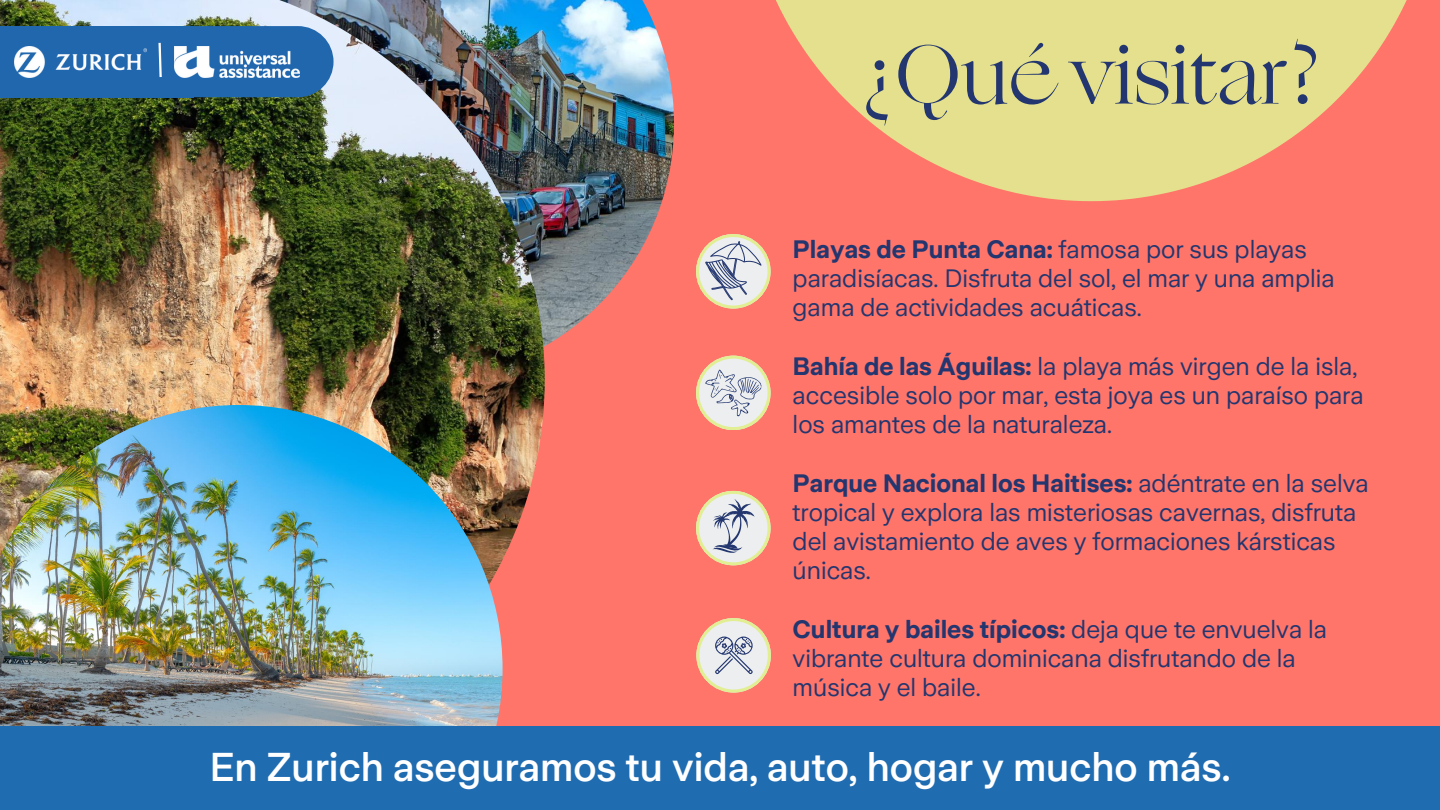
<style>
.page{position:relative;width:1440px;height:810px;background:#ff7569}
.page>*{position:absolute;margin:0;border:0;box-sizing:border-box;transform-origin:0 0}
.t1{font:84px "Ogg";color:#23366f}
.t2{font:500 40px "Zurich Sans";color:#fff}
.t3{font:25px/29.2px "Zurich Sans";color:#23366f}
.s1{font-weight:700}
</style>
<div class="page">
<svg style="left:776px;top:0;width:631px;height:201px;fill:#e4e08d"></svg>
<img style="left:545px;top:0;width:129px;height:346px">
<img style="left:0;top:0;width:545px;height:559px">
<img style="left:0;top:405px;width:503px;height:321px">
<div style="left:0;top:726px;width:1440px;height:84px;background:#1f6cb1"></div>
<div style="left:37px;top:26px;width:297px;height:71px;background:#2167ae;border-radius:36px"></div>
<div style="left:0;top:26px;width:194px;height:71px;background:#2167ae"></div>
<img style="left:15px;top:47px;width:131px;height:30px">
<svg style="left:158px;top:42px;width:4px;height:35px"></svg>
<img style="left:175px;top:46px;width:125px;height:31px">
<svg style="left:696px;top:234px;width:74px;height:74px"></svg>
<svg style="left:696px;top:356px;width:74px;height:74px"></svg>
<svg style="left:696px;top:491px;width:74px;height:74px"></svg>
<svg style="left:696px;top:618px;width:75px;height:74px"></svg>
<h1 class="t1" style="left:862px;top:12px;width:461px">¿Qué visitar?</h1>
<p class="t3" style="left:793px;top:234px;width:544px"><span class="s1">Playas de Punta Cana:</span> famosa por sus playas paradisíacas. Disfruta del sol, el mar y una amplia gama de actividades acuáticas.</p>
<p class="t3" style="left:793px;top:351px;width:572px"><span class="s1">Bahía de las Águilas:</span> la playa más virgen de la isla, accesible solo por mar, esta joya es un paraíso para los amantes de la naturaleza.</p>
<p class="t3" style="left:793px;top:468px;width:577px"><span class="s1">Parque Nacional los Haitises:</span> adéntrate en la selva tropical y explora las misteriosas cavernas, disfruta del avistamiento de aves y formaciones kársticas únicas.</p>
<p class="t3" style="left:793px;top:615px;width:536px"><span class="s1">Cultura y bailes típicos:</span> deja que te envuelva la vibrante cultura dominicana disfrutando de la música y el baile.</p>
<h2 class="t2" style="left:209px;top:745px;width:1023px">En Zurich aseguramos tu vida, auto, hogar y mucho más.</h2>
</div>
